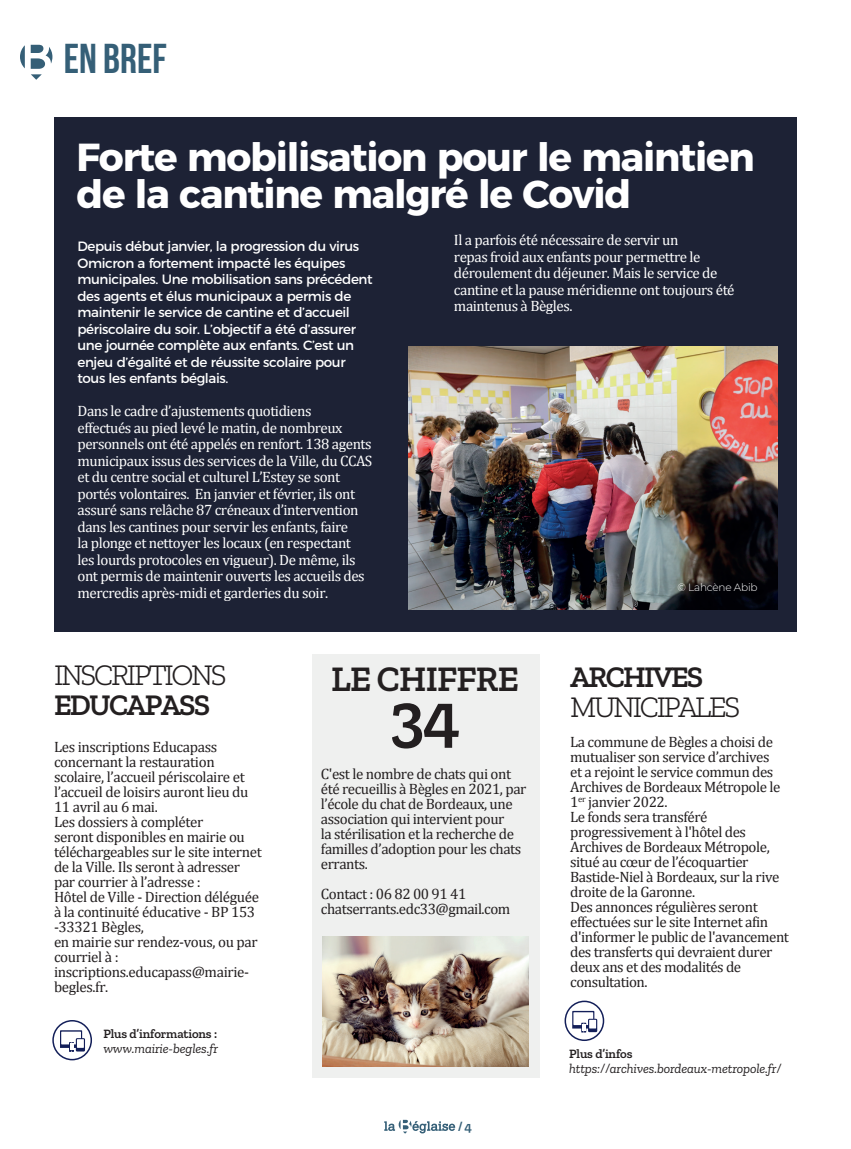
<style>
.page{position:relative;width:851px;height:1149px;background:#fff}
.page>*{position:absolute;margin:0;border:0;box-sizing:border-box;transform-origin:0 0}
.t1{font:600 67.5px "Zilla Slab";color:#231f20}
.t2{font:700 41.7px "Bebas Neue";color:#355f77}
.t3{font:700 39px/37.5px "Montserrat";letter-spacing:-.03em;color:#fff}
.t4{font:600 36px "Zilla Slab";letter-spacing:-.025em;color:#231f20}
.t5{font:300 30px/30px "Zilla Slab";letter-spacing:-.08em;color:#231f20}
.t6{font:15px/15px "Cambria";letter-spacing:-.03em;color:#231f20}
.t7{font:15px/16.5px "Cambria";letter-spacing:-.03em;color:#fff}
.t8{font:13.5px/16.5px "Montserrat";letter-spacing:-.03em;color:#fff}
.t9{font:italic 13.5px "Zilla Slab";letter-spacing:-.01em;color:#231f20}
.t10{font:600 13.5px "Zilla Slab";color:#355f77}
.t11{font:600 12.75px "Zilla Slab";letter-spacing:-.01em;color:#231f20}
.t12{font:300 10.5px "Montserrat";letter-spacing:-.02em;color:#fff}
.s1{font-weight:600}
</style>
<div class="page">
<svg style="left:20px;top:45px;width:32px;height:35px"></svg>
<svg style="left:384px;top:1119px;width:71px;height:14px"></svg>
<div style="left:312px;top:654px;width:227px;height:423px;background:#eff0ef"></div>
<div style="left:52px;top:1019px;width:40px;height:41px;border:2px solid #131f59;border-radius:50%"></div>
<svg style="left:60px;top:1030px;width:25px;height:21px"></svg>
<div style="left:564px;top:1000px;width:40px;height:40px;border:2px solid #131f59;border-radius:50%"></div>
<svg style="left:572px;top:1010px;width:25px;height:22px"></svg>
<div style="left:54px;top:117px;width:742px;height:514px;background:#1d2235"></div>
<img style="left:322px;top:936px;width:206px;height:130px">
<img style="left:409px;top:347px;width:368px;height:262px">
<p class="t2" style="left:64px;top:36px;width:105px">EN BREF</p>
<p class="t3" style="left:76px;top:135px;width:679px">Forte mobilisation pour le maintien de la cantine malgré le Covid</p>
<p class="t8" style="left:77px;top:237px;width:296px">Depuis début janvier, la progression du virus Omicron a fortement impacté les équipes municipales. Une mobilisation sans précédent des agents et élus municipaux a permis de maintenir le service de cantine et d’accueil périscolaire du soir. L’objectif a été d’assurer une journée complète aux enfants. C’est un enjeu d’égalité et de réussite scolaire pour tous les enfants béglais.</p>
<p class="t7" style="left:77px;top:403px;width:296px">Dans le cadre d’ajustements quotidiens<br>effectués au pied levé le matin, de nombreux personnels ont été appelés en renfort. 138 agents municipaux issus des services de la Ville, du CCAS et du centre social et culturel L’Estey se sont portés volontaires. En janvier et février, ils ont assuré sans relâche 87 créneaux d’intervention dans les cantines pour servir les enfants, faire<br>la plonge et nettoyer les locaux (en respectant<br>les lourds protocoles en vigueur). De même, ils ont permis de maintenir ouverts les accueils des mercredis après-midi et garderies du soir.</p>
<p class="t7" style="left:454px;top:232px;width:282px">Il a parfois été nécessaire de servir un<br>repas froid aux enfants pour permettre le déroulement du déjeuner. Mais le service de cantine et la pause méridienne ont toujours été maintenus à Bègles.</p>
<p class="t12" style="left:677px;top:580px;width:82px">© Lahcène Abib</p>
<p class="t5" style="left:54px;top:660px;width:174px">INSCRIPTIONS<br><span class="s1">EDUCAPASS</span></p>
<p class="t6" style="left:54px;top:738px;width:196px">Les inscriptions Educapass concernant la restauration scolaire, l’accueil périscolaire et l’accueil de loisirs auront lieu du<br>11 avril au 6 mai.</p>
<p class="t6" style="left:54px;top:813px;width:209px">Les dossiers à compléter<br>seront disponibles en mairie ou téléchargeables sur le site internet de la Ville. Ils seront à adresser par courrier à l’adresse :</p>
<p class="t6" style="left:54px;top:888px;width:206px">Hôtel de Ville - Direction déléguée à la continuité éducative - BP 153 -33321 Bègles,</p>
<p class="t6" style="left:54px;top:933px;width:205px">en mairie sur rendez-vous, ou par courriel à :</p>
<p class="t6" style="left:54px;top:963px;width:196px">inscriptions.educapass@mairie&shy;begles.fr.</p>
<p class="t4" style="left:331px;top:658px;width:189px">LE CHIFFRE</p>
<p class="t1" style="left:389px;top:687px;width:72px">34</p>
<p class="t6" style="left:321px;top:766px;width:207px">C'est le nombre de chats qui ont été recueillis à Bègles en 2021, par l’école du chat de Bordeaux, une association qui intervient pour<br>la stérilisation et la recherche de familles d’adoption pour les chats errants.</p>
<p class="t6" style="left:321px;top:886px;width:147px">Contact : 06 82 00 91 41</p>
<p class="t6" style="left:321px;top:901px;width:191px">chatserrants.edc33@gmail.com</p>
<p class="t5" style="left:570px;top:661px;width:171px"><span class="s1">ARCHIVES<br></span>MUNICIPALES</p>
<p class="t6" style="left:570px;top:734px;width:212px">La commune de Bègles a choisi de mutualiser son service d’archives et a rejoint le service commun des<br>Archives de Bordeaux Métropole le<br>1<sup>er</sup> janvier 2022.</p>
<p class="t6" style="left:570px;top:809px;width:211px">Le fonds sera transféré progressivement à l'hôtel des<br>Archives de Bordeaux Métropole, situé au cœur de l’écoquartier<br>Bastide-Niel à Bordeaux, sur la rive droite de la Garonne.</p>
<p class="t6" style="left:570px;top:899px;width:220px">Des annonces régulières seront effectuées sur le site Internet afin d'informer le public de l'avancement des transferts qui devraient durer deux ans et des modalités de consultation.</p>
<p class="t11" style="left:103px;top:1025px;width:115px">Plus d’informations :</p>
<p class="t9" style="left:103px;top:1040px;width:116px">www.mairie-begles.fr</p>
<p class="t11" style="left:569px;top:1046px;width:65px">Plus d’infos</p>
<p class="t9" style="left:569px;top:1060px;width:214px">https://archives.bordeaux-metropole.fr/</p>
<p class="t10" style="left:457px;top:1118px;width:16px">/ 4</p>
</div>
